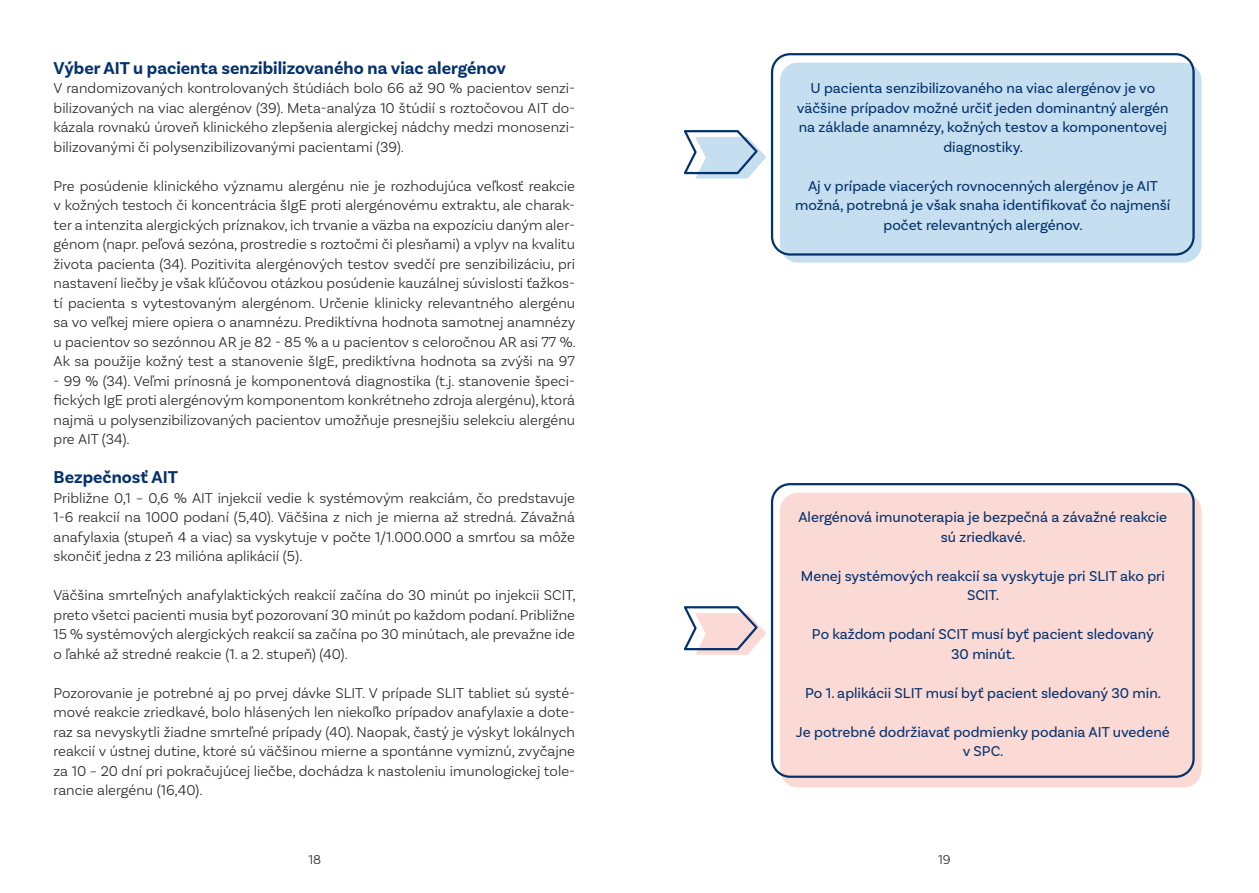
<style>
.page{position:relative;width:1259px;height:893px;background:#fff}
.page>*{position:absolute;margin:0;border:0;box-sizing:border-box;transform-origin:0 0}
.HDL_1{font:700 18px "Basic Sans";color:#04326d}
.body{font:300 15px/19.5px "Basic Sans";color:#231f20;text-align:justify}
.ramcek{font:15px/19.5px "Basic Sans";color:#04326d;text-align:center}
.t1{font:300 13.5px "Basic Sans";color:#231f20}
</style>
<div class="page">
<svg style="left:683px;top:130px;width:83px;height:49px"></svg>
<div style="left:780px;top:63px;width:421px;height:200px;background:#c5dff0;border-radius:18px"></div>
<div style="left:771px;top:53px;width:423px;height:203px;border:2px solid #04326d;border-radius:18px"></div>
<svg style="left:683px;top:606px;width:83px;height:49px"></svg>
<div style="left:780px;top:493px;width:421px;height:295px;background:#fbd9d5;border-radius:18px"></div>
<div style="left:771px;top:483px;width:423px;height:295px;border:2px solid #04326d;border-radius:18px"></div>
<p class="HDL_1" style="left:54px;top:57px;width:454px">Výber AIT u pacienta senzibilizovaného na viac alergénov</p>
<p class="body" style="left:54px;top:78px;width:523px">V randomizovaných kontrolovaných štúdiách bolo 66 až 90 % pacientov senzi&shy;bilizovaných na viac alergénov (39). Meta-analýza 10 štúdií s roztočovou AIT do&shy;kázala rovnakú úroveň klinického zlepšenia alergickej nádchy medzi monosenzi&shy;bilizovanými či polysenzibilizovanými pacientami (39).</p>
<p class="body" style="left:54px;top:176px;width:524px">Pre posúdenie klinického významu alergénu nie je rozhodujúca veľkosť reakcie v kožných testoch či koncentrácia šIgE proti alergénovému extraktu, ale charak&shy;ter a intenzita alergických príznakov, ich trvanie a väzba na expozíciu daným aler&shy;génom (napr. peľová sezóna, prostredie s roztočmi či plesňami) a vplyv na kvalitu života pacienta (34). Pozitivita alergénových testov svedčí pre senzibilizáciu, pri nastavení liečby je však kľúčovou otázkou posúdenie kauzálnej súvislosti ťažkos&shy;tí pacienta s vytestovaným alergénom. Určenie klinicky relevantného alergénu sa vo veľkej miere opiera o anamnézu. Prediktívna hodnota samotnej anamnézy u pacientov so sezónnou AR je 82 - 85 % a u pacientov s celoročnou AR asi 77 %.<br>Ak sa použije kožný test a stanovenie šIgE, prediktívna hodnota sa zvýši na 97</p>
<p class="body" style="left:54px;top:371px;width:523px">- 99 % (34). Veľmi prínosná je komponentová diagnostika (t.j. stanovenie špeci&shy;fických IgE proti alergénovým komponentom konkrétneho zdroja alergénu), ktorá najmä u polysenzibilizovaných pacientov umožňuje presnejšiu selekciu alergénu pre AIT (34).</p>
<p class="HDL_1" style="left:54px;top:466px;width:126px">Bezpečnosť AIT</p>
<p class="body" style="left:54px;top:488px;width:523px">Približne 0,1 – 0,6 % AIT injekcií vedie k systémovým reakciám, čo predstavuje 1-6 reakcií na 1000 podaní (5,40). Väčšina z nich je mierna až stredná. Závažná anafylaxia (stupeň 4 a viac) sa vyskytuje v počte 1/1.000.000 a smrťou sa môže skončiť jedna z 23 milióna aplikácií (5).</p>
<p class="body" style="left:54px;top:585px;width:524px">Väčšina smrteľných anafylaktických reakcií začína do 30 minút po injekcii SCIT, preto všetci pacienti musia byť pozorovaní 30 minút po každom podaní. Približne 15 % systémových alergických reakcií sa začína po 30 minútach, ale prevažne ide o ľahké až stredné reakcie (1. a 2. stupeň) (40).</p>
<p class="body" style="left:54px;top:683px;width:523px">Pozorovanie je potrebné aj po prvej dávke SLIT. V prípade SLIT tabliet sú systé&shy;mové reakcie zriedkavé, bolo hlásených len niekoľko prípadov anafylaxie a dote&shy;raz sa nevyskytli žiadne smrteľné prípady (40). Naopak, častý je výskyt lokálnych reakcií v ústnej dutine, ktoré sú väčšinou mierne a spontánne vymiznú, zvyčajne za 10 – 20 dní pri pokračujúcej liečbe, dochádza k nastoleniu imunologickej tole&shy;rancie alergénu (16,40).</p>
<p class="ramcek" style="left:797px;top:78px;width:373px">U pacienta senzibilizovaného na viac alergénov je vo väčšine prípadov možné určiť jeden dominantný alergén na základe anamnézy, kožných testov a komponentovej diagnostiky.</p>
<p class="ramcek" style="left:795px;top:176px;width:377px">Aj v prípade viacerých rovnocenných alergénov je AIT možná, potrebná je však snaha identifikovať čo najmenší počet relevantných alergénov.</p>
<p class="ramcek" style="left:798px;top:507px;width:370px">Alergénová imunoterapia je bezpečná a závažné reakcie sú zriedkavé.</p>
<p class="ramcek" style="left:801px;top:566px;width:365px">Menej systémových reakcií sa vyskytuje pri SLIT ako pri<br>SCIT.</p>
<p class="ramcek" style="left:812px;top:624px;width:343px">Po každom podaní SCIT musí byť pacient sledovaný<br>30 minút.</p>
<p class="ramcek" style="left:805px;top:683px;width:357px">Po 1. aplikácii SLIT musí byť pacient sledovaný 30 min.</p>
<p class="ramcek" style="left:796px;top:722px;width:375px">Je potrebné dodržiavať podmienky podania AIT uvedené v SPC.</p>
<p class="t1" style="left:308px;top:851px;width:14px">18</p>
<p class="t1" style="left:938px;top:851px;width:14px">19</p>
</div>
